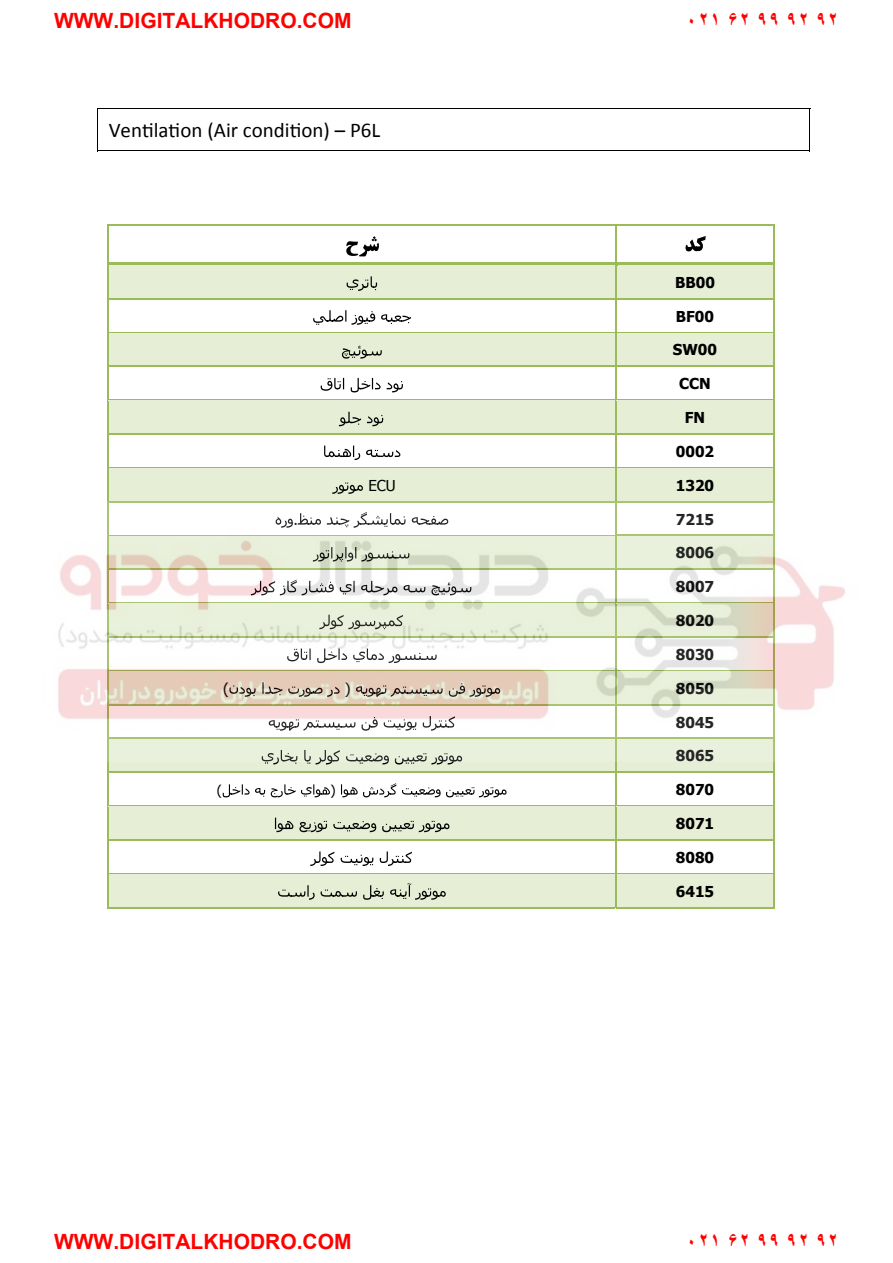
<style>
.page{position:relative;width:893px;height:1263px;background:#fff}
.page>*{position:absolute;margin:0;border:0;box-sizing:border-box;transform-origin:0 0}
.t1{font:700 21px "Arial";color:#f00}
.t2{font:21px "Calibri";color:#000}
.t3{font:700 15px "Tahoma";color:#000}
.t4{font:15px "Tahoma";color:#000}
.t5{font:13.5px "Tahoma";color:#000}
</style>
<div class="page">
<hr style="left:97px;top:108px;width:713px;height:1px;background:#000">
<hr style="left:97px;top:109px;width:1px;height:42px;background:#000">
<hr style="left:97px;top:151px;width:542px;height:1px;background:#000">
<hr style="left:640px;top:151px;width:169px;height:1px;background:#000">
<hr style="left:809px;top:109px;width:1px;height:42px;background:#000">
<svg style="left:685px;top:236px;width:21px;height:15px"></svg>
<svg style="left:346px;top:236px;width:33px;height:20px"></svg>
<hr style="left:107px;top:224px;width:508px;height:1px;background:#9bbb59">
<hr style="left:616px;top:224px;width:157px;height:1px;background:#9bbb59">
<hr style="left:107px;top:225px;width:2px;height:37px;background:#9bbb59">
<hr style="left:615px;top:225px;width:1px;height:37px;background:#9bbb59">
<hr style="left:773px;top:225px;width:2px;height:37px;background:#9bbb59">
<div style="left:616px;top:266px;width:157px;height:32px;background:#e6eed5"></div>
<div style="left:109px;top:266px;width:506px;height:32px;background:#e6eed5"></div>
<svg style="left:347px;top:276px;width:30px;height:15px"></svg>
<svg style="left:109px;top:262px;width:506px;height:4px;background:#adc778"></svg>
<svg style="left:615px;top:262px;width:158px;height:4px"></svg>
<hr style="left:107px;top:266px;width:2px;height:32px;background:#9bbb59">
<hr style="left:615px;top:266px;width:1px;height:32px;background:#9bbb59">
<hr style="left:773px;top:266px;width:2px;height:32px;background:#9bbb59">
<svg style="left:381px;top:314px;width:30px;height:10px"></svg>
<svg style="left:313px;top:310px;width:62px;height:15px"></svg>
<hr style="left:109px;top:298px;width:506px;height:2px;background:#9bbb59">
<hr style="left:616px;top:298px;width:157px;height:2px;background:#9bbb59">
<hr style="left:107px;top:300px;width:2px;height:32px;background:#9bbb59">
<hr style="left:615px;top:300px;width:1px;height:32px;background:#9bbb59">
<hr style="left:773px;top:300px;width:2px;height:32px;background:#9bbb59">
<div style="left:616px;top:333px;width:157px;height:33px;background:#e6eed5"></div>
<div style="left:109px;top:333px;width:506px;height:33px;background:#e6eed5"></div>
<svg style="left:342px;top:346px;width:40px;height:13px"></svg>
<hr style="left:109px;top:332px;width:506px;height:1px;background:#9bbb59">
<hr style="left:616px;top:332px;width:157px;height:1px;background:#9bbb59">
<hr style="left:107px;top:333px;width:2px;height:33px;background:#9bbb59">
<hr style="left:615px;top:333px;width:1px;height:33px;background:#9bbb59">
<hr style="left:773px;top:333px;width:2px;height:33px;background:#9bbb59">
<svg style="left:387px;top:381px;width:16px;height:11px"></svg>
<svg style="left:351px;top:378px;width:30px;height:14px"></svg>
<svg style="left:321px;top:378px;width:23px;height:13px"></svg>
<hr style="left:109px;top:366px;width:506px;height:1px;background:#9bbb59">
<hr style="left:616px;top:366px;width:157px;height:1px;background:#9bbb59">
<hr style="left:107px;top:367px;width:2px;height:33px;background:#9bbb59">
<hr style="left:615px;top:367px;width:1px;height:33px;background:#9bbb59">
<hr style="left:773px;top:367px;width:2px;height:33px;background:#9bbb59">
<div style="left:616px;top:401px;width:157px;height:32px;background:#e6eed5"></div>
<div style="left:109px;top:401px;width:506px;height:32px;background:#e6eed5"></div>
<svg style="left:367px;top:415px;width:16px;height:11px"></svg>
<svg style="left:339px;top:412px;width:22px;height:14px"></svg>
<hr style="left:109px;top:400px;width:506px;height:1px;background:#9bbb59">
<hr style="left:616px;top:400px;width:157px;height:1px;background:#9bbb59">
<hr style="left:107px;top:401px;width:2px;height:32px;background:#9bbb59">
<hr style="left:615px;top:401px;width:1px;height:32px;background:#9bbb59">
<hr style="left:773px;top:401px;width:2px;height:32px;background:#9bbb59">
<svg style="left:324px;top:446px;width:36px;height:14px"></svg>
<svg style="left:366px;top:450px;width:34px;height:7px"></svg>
<hr style="left:109px;top:433px;width:506px;height:2px;background:#9bbb59">
<hr style="left:616px;top:433px;width:157px;height:2px;background:#9bbb59">
<hr style="left:107px;top:435px;width:2px;height:32px;background:#9bbb59">
<hr style="left:615px;top:435px;width:1px;height:32px;background:#9bbb59">
<hr style="left:773px;top:435px;width:2px;height:32px;background:#9bbb59">
<div style="left:616px;top:469px;width:157px;height:32px;background:#e6eed5"></div>
<div style="left:109px;top:469px;width:506px;height:32px;background:#e6eed5"></div>
<svg style="left:332px;top:483px;width:31px;height:11px"></svg>
<hr style="left:109px;top:467px;width:506px;height:2px;background:#9bbb59">
<hr style="left:616px;top:467px;width:157px;height:2px;background:#9bbb59">
<hr style="left:107px;top:469px;width:2px;height:32px;background:#9bbb59">
<hr style="left:615px;top:469px;width:1px;height:32px;background:#9bbb59">
<hr style="left:773px;top:469px;width:2px;height:32px;background:#9bbb59">
<div style="left:616px;top:739px;width:157px;height:33px;background:#e6eed5"></div>
<div style="left:109px;top:739px;width:506px;height:33px;background:#e6eed5"></div>
<svg style="left:265px;top:762px;width:32px;height:3px"></svg>
<svg style="left:307px;top:762px;width:25px;height:3px"></svg>
<svg style="left:359px;top:762px;width:30px;height:3px"></svg>
<svg style="left:395px;top:762px;width:59px;height:3px"></svg>
<hr style="left:107px;top:739px;width:2px;height:33px;background:#9bbb59">
<hr style="left:615px;top:739px;width:1px;height:33px;background:#9bbb59">
<hr style="left:773px;top:739px;width:2px;height:33px;background:#9bbb59">
<svg style="left:341px;top:783px;width:55px;height:14px"></svg>
<svg style="left:402px;top:787px;width:104px;height:10px"></svg>
<svg style="left:223px;top:784px;width:42px;height:13px"></svg>
<svg style="left:271px;top:784px;width:59px;height:13px"></svg>
<hr style="left:109px;top:772px;width:506px;height:1px;background:#9bbb59">
<hr style="left:616px;top:772px;width:157px;height:1px;background:#9bbb59">
<hr style="left:107px;top:773px;width:2px;height:32px;background:#9bbb59">
<hr style="left:615px;top:773px;width:1px;height:32px;background:#9bbb59">
<hr style="left:773px;top:773px;width:2px;height:32px;background:#9bbb59">
<div style="left:616px;top:807px;width:157px;height:32px;background:#e6eed5"></div>
<div style="left:109px;top:807px;width:506px;height:32px;background:#e6eed5"></div>
<svg style="left:275px;top:818px;width:18px;height:14px"></svg>
<svg style="left:299px;top:821px;width:28px;height:11px"></svg>
<svg style="left:333px;top:821px;width:43px;height:11px"></svg>
<svg style="left:382px;top:821px;width:67px;height:11px"></svg>
<hr style="left:109px;top:805px;width:506px;height:2px;background:#9bbb59">
<hr style="left:616px;top:805px;width:157px;height:2px;background:#9bbb59">
<hr style="left:107px;top:807px;width:2px;height:32px;background:#9bbb59">
<hr style="left:615px;top:807px;width:1px;height:32px;background:#9bbb59">
<hr style="left:773px;top:807px;width:2px;height:32px;background:#9bbb59">
<svg style="left:310px;top:852px;width:24px;height:14px"></svg>
<svg style="left:341px;top:855px;width:32px;height:11px"></svg>
<svg style="left:380px;top:852px;width:32px;height:14px"></svg>
<hr style="left:109px;top:839px;width:506px;height:2px;background:#9bbb59">
<hr style="left:616px;top:839px;width:157px;height:2px;background:#9bbb59">
<hr style="left:107px;top:841px;width:2px;height:32px;background:#9bbb59">
<hr style="left:615px;top:841px;width:1px;height:32px;background:#9bbb59">
<hr style="left:773px;top:841px;width:2px;height:32px;background:#9bbb59">
<div style="left:616px;top:875px;width:157px;height:32px;background:#e6eed5"></div>
<div style="left:109px;top:875px;width:506px;height:32px;background:#e6eed5"></div>
<svg style="left:390px;top:883px;width:56px;height:17px"></svg>
<svg style="left:363px;top:885px;width:21px;height:15px"></svg>
<svg style="left:321px;top:890px;width:36px;height:7px"></svg>
<svg style="left:278px;top:885px;width:37px;height:15px"></svg>
<hr style="left:109px;top:873px;width:506px;height:2px;background:#9bbb59">
<hr style="left:616px;top:873px;width:157px;height:2px;background:#9bbb59">
<hr style="left:107px;top:875px;width:2px;height:33px;background:#9bbb59">
<hr style="left:107px;top:907px;width:508px;height:1px;background:#9bbb59">
<hr style="left:615px;top:875px;width:1px;height:33px;background:#9bbb59">
<hr style="left:616px;top:907px;width:157px;height:1px;background:#9bbb59">
<hr style="left:773px;top:875px;width:2px;height:33px;background:#9bbb59">
<img style="left:58px;top:501px;width:787px;height:261px">
<h1 class="t1" style="left:54px;top:6px;width:299px">WWW.DIGITALKHODRO.COM</h1>
<h1 class="t1" style="left:686px;top:6px;width:155px">۰۲۱ ۶۲ ۹۹ ۹۲ ۹۲</h1>
<h1 class="t2" style="left:109px;top:117px;width:273px">Ventilation (Air condition) – P6L</h1>
<p class="t3" style="left:675px;top:272px;width:41px">BB00</p>
<p class="t3" style="left:676px;top:306px;width:40px">BF00</p>
<p class="t3" style="left:673px;top:340px;width:46px">SW00</p>
<p class="t3" style="left:679px;top:373px;width:33px">CCN</p>
<p class="t3" style="left:685px;top:407px;width:22px">FN</p>
<p class="t3" style="left:676px;top:441px;width:40px">0002</p>
<p class="t4" style="left:368px;top:475px;width:29px">ECU</p>
<p class="t3" style="left:676px;top:475px;width:40px">1320</p>
<p class="t4" style="left:294px;top:509px;width:6px">.</p>
<p class="t3" style="left:676px;top:509px;width:40px">7215</p>
<p class="t3" style="left:676px;top:542px;width:40px">8006</p>
<p class="t3" style="left:676px;top:576px;width:40px">8007</p>
<p class="t3" style="left:676px;top:610px;width:40px">8020</p>
<p class="t3" style="left:676px;top:644px;width:40px">8030</p>
<p class="t4" style="left:223px;top:678px;width:7px">(</p>
<p class="t4" style="left:345px;top:678px;width:7px">)</p>
<p class="t3" style="left:676px;top:678px;width:40px">8050</p>
<p class="t3" style="left:676px;top:712px;width:40px">8045</p>
<p class="t3" style="left:676px;top:745px;width:40px">8065</p>
<p class="t5" style="left:217px;top:781px;width:7px">(</p>
<p class="t5" style="left:330px;top:781px;width:7px">)</p>
<p class="t3" style="left:676px;top:779px;width:40px">8070</p>
<p class="t3" style="left:676px;top:813px;width:40px">8071</p>
<p class="t3" style="left:676px;top:847px;width:40px">8080</p>
<p class="t3" style="left:676px;top:881px;width:40px">6415</p>
<h1 class="t1" style="left:54px;top:1227px;width:299px">WWW.DIGITALKHODRO.COM</h1>
<h1 class="t1" style="left:686px;top:1227px;width:155px">۰۲۱ ۶۲ ۹۹ ۹۲ ۹۲</h1>
</div>
